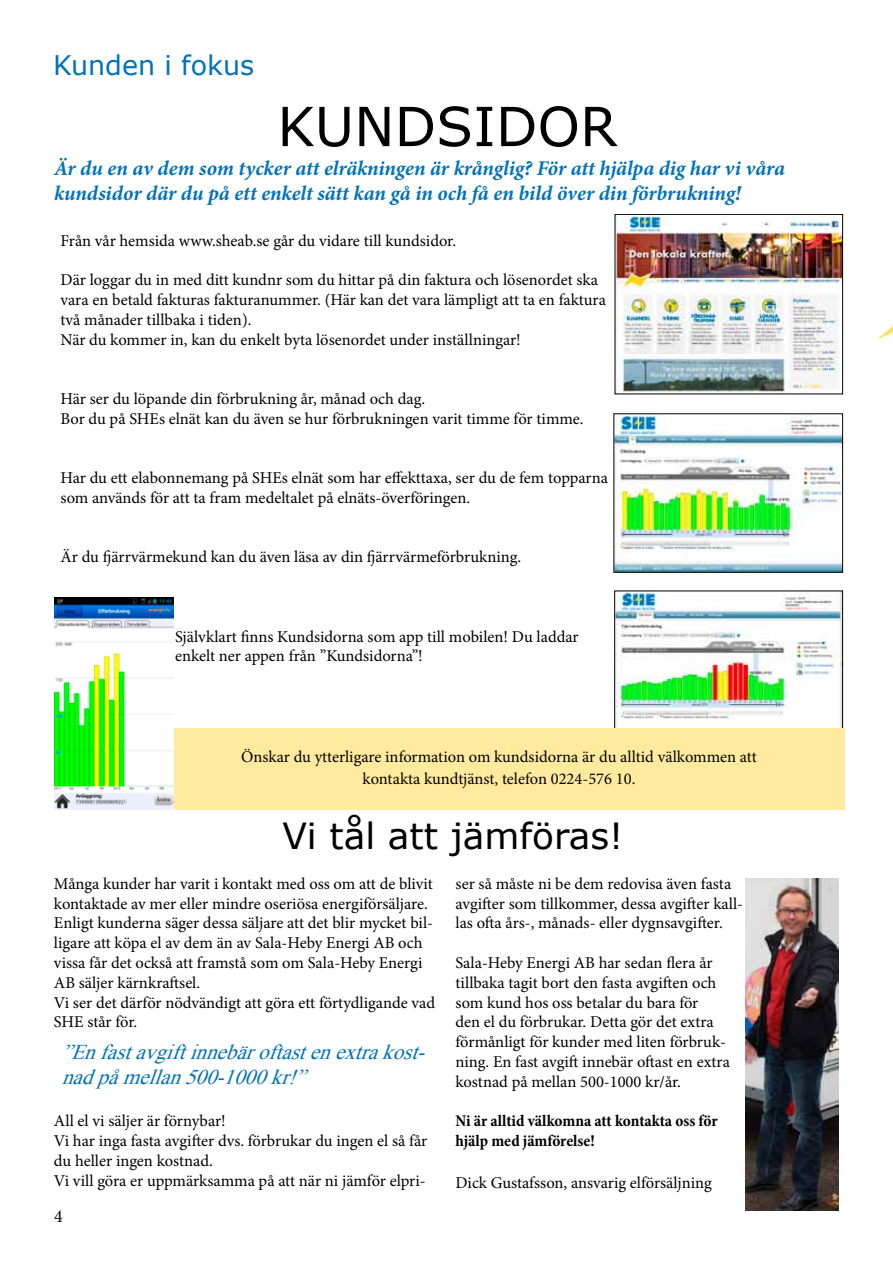
<style>
.page{position:relative;width:893px;height:1263px;background:#fff}
.page>*{position:absolute;margin:0;border:0;box-sizing:border-box;transform-origin:0 0}
.t1{font:54px "Verdana";color:#000}
.t2{font:36px "Verdana";color:#000}
.t3{font:27px "Verdana";color:#0072bb}
.t4{font:italic 700 21px/25.2px "Minion Pro";letter-spacing:-.005em;color:#0072bb}
.t5{font:italic 21px/25.2px "Times New Roman";color:#0072bb}
.t6{font:18px "Minion Pro";color:#000}
.t7{font:16.5px/19.8px "Minion Pro";color:#000}
.t8{font:700 condensed 16.5px/19.8px "Minion Pro";letter-spacing:-.005em;color:#000}
</style>
<div class="page">
<svg style="left:878px;top:326px;width:15px;height:13px"></svg>
<img style="left:615px;top:415px;width:226px;height:156px">
<div style="left:613px;top:413px;width:230px;height:160px;border:1px solid #000"></div>
<img style="left:614px;top:590px;width:229px;height:138px">
<img style="left:617px;top:217px;width:224px;height:175px">
<div style="left:150px;top:728px;width:694px;height:82px;background:#ffea9e"></div>
<img style="left:54px;top:598px;width:119px;height:212px">
<img style="left:745px;top:878px;width:94px;height:333px">
<h3 class="t3" style="left:53px;top:46px;width:203px">Kunden i fokus</h3>
<h1 class="t1" style="left:277px;top:89px;width:342px">KUNDSIDOR</h1>
<p class="t4" style="left:54px;top:156px;width:732px">Är du en av dem som tycker att elräkningen är krånglig? För att hjälpa dig har vi våra kundsidor där du på ett enkelt sätt kan gå in och få en bild över din förbrukning!</p>
<p class="t7" style="left:61px;top:230px;width:397px">Från vår hemsida www.sheab.se går du vidare till kundsidor.</p>
<p class="t7" style="left:61px;top:270px;width:547px">Där loggar du in med ditt kundnr som du hittar på din faktura och lösenordet ska vara en betald fakturas fakturanummer. (Här kan det vara lämpligt att ta en faktura två månader tillbaka i tiden).<br>När du kommer in, kan du enkelt byta lösenordet under inställningar!</p>
<p class="t7" style="left:61px;top:389px;width:525px">Här ser du löpande din förbrukning år, månad och dag.<br>Bor du på SHEs elnät kan du även se hur förbrukningen varit timme för timme.</p>
<p class="t7" style="left:61px;top:468px;width:549px">Har du ett elabonnemang på SHEs elnät som har effekttaxa, ser du de fem topparna som används för att ta fram medeltalet på elnäts-överföringen.</p>
<p class="t7" style="left:61px;top:547px;width:462px">Är du fjärrvärmekund kan du även läsa av din fjärrvärmeförbrukning.</p>
<p class="t7" style="left:175px;top:626px;width:405px">Självklart finns Kundsidorna som app till mobilen! Du laddar enkelt ner appen från ”Kundsidorna”!</p>
<p class="t7" style="left:241px;top:746px;width:517px;line-height:21.6px;text-align:center">Önskar du ytterligare information om kundsidorna är du alltid välkommen att kontakta kundtjänst, telefon 0224-576 10.</p>
<h2 class="t2" style="left:282px;top:811px;width:342px">Vi tål att jämföras!</h2>
<p class="t7" style="left:54px;top:874px;width:383px">Många kunder har varit i kontakt med oss om att de blivit kontaktade av mer eller mindre oseriösa energiförsäljare.<br>Enligt kunderna säger dessa säljare att det blir mycket bil&shy;ligare att köpa el av dem än av Sala-Heby Energi AB och vissa får det också att framstå som om Sala-Heby Energi AB säljer kärnkraftsel.<br>Vi ser det därför nödvändigt att göra ett förtydligande vad SHE står för.</p>
<p class="t5" style="left:62px;top:1039px;width:374px">”Enfastavgiftinnebäroftastenextrakost&shy;nadpåmellan500-1000kr!”</p>
<p class="t7" style="left:54px;top:1111px;width:375px">All el vi säljer är förnybar!<br>Vi har inga fasta avgifter dvs. förbrukar du ingen el så får du heller ingen kostnad.<br>Vi vill göra er uppmärksamma på att när ni jämför elpri-</p>
<p class="t6" style="left:54px;top:1204px;width:10px">4</p>
<p class="t7" style="left:455px;top:874px;width:289px">ser så måste ni be dem redovisa även fasta avgifter som tillkommer, dessa avgifter kal - las ofta års-, månads- eller dygnsavgifter.</p>
<p class="t7" style="left:455px;top:953px;width:276px">Sala-Heby Energi AB har sedan flera år tillbaka tagit bort den fasta avgiften och som kund hos oss betalar du bara för<br>den el du förbrukar. Detta gör det extra förmånligt för kunder med liten förbruk&shy;ning. En fast avgift innebär oftast en extra kostnad på mellan 500-1000 kr/år.</p>
<p class="t8" style="left:455px;top:1111px;width:264px">Ni är alltid välkomna att kontakta oss för hjälp med jämförelse!</p>
<p class="t7" style="left:455px;top:1172px;width:258px">Dick Gustafsson, ansvarig elförsäljning</p>
</div>
